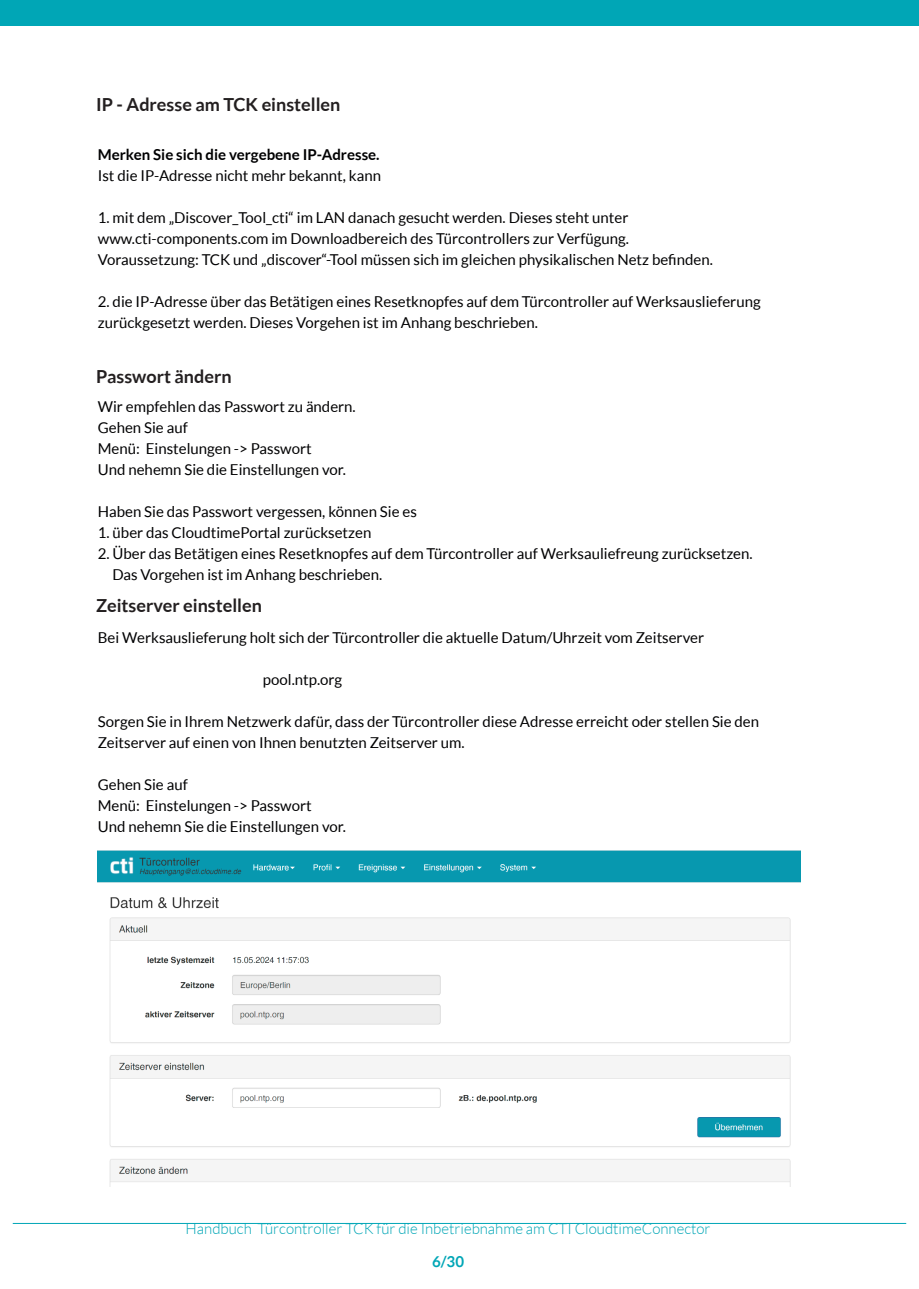
<style>
.page{position:relative;width:919px;height:1289px;background:#fff}
.page>*{position:absolute;margin:0;border:0;box-sizing:border-box;transform-origin:0 0}
.t1{font:700 18px "Lato";color:#231f20}
.t2{font:15px/21px "Lato";color:#000002}
.t3{font:300 15px "Lato";color:#00a6b6}
.t4{font:700 15px "Lato";color:#000002}
.t5{font:700 15px "Lato";color:#00a6b6}
</style>
<div class="page">
<div style="left:0;top:0;width:918px;height:26px;background:#00a6b6"></div>
<img style="left:98px;top:850px;width:702px;height:336px">
<hr style="left:13px;top:1222px;width:893px;height:1px;background:#00a6b6">
<p class="t1" style="left:96px;top:97px;width:246px">IP - Adresse am TCK einstellen</p>
<p class="t4" style="left:98px;top:148px;width:283px">Merken Sie sich die vergebene IP-Adresse.</p>
<p class="t2" style="left:98px;top:166px;width:285px">Ist die IP-Adresse nicht mehr bekannt, kann</p>
<p class="t2" style="left:98px;top:208px;width:616px">1. mit dem „Discover_Tool_cti“ im LAN danach gesucht werden. Dieses steht unter www.cti-components.com im Downloadbereich des Türcontrollers zur Verfügung.<br>Voraussetzung: TCK und „discover“-Tool müssen sich im gleichen physikalischen Netz befinden.</p>
<p class="t2" style="left:98px;top:292px;width:664px">2. die IP-Adresse über das Betätigen eines Resetknopfes auf dem Türcontroller auf Werksauslieferung zurückgesetzt werden. Dieses Vorgehen ist im Anhang beschrieben.</p>
<p class="t1" style="left:96px;top:368px;width:137px">Passwort ändern</p>
<p class="t2" style="left:98px;top:397px;width:259px">Wir empfehlen das Passwort zu ändern.<br>Gehen Sie auf<br>Menü: Einstelungen -&gt; Passwort<br>Und nehemn Sie die Einstellungen vor.</p>
<p class="t2" style="left:98px;top:502px;width:320px">Haben Sie das Passwort vergessen, können Sie es</p>
<p class="t2" style="left:98px;top:523px;width:275px">1. über das CloudtimePortal zurücksetzen</p>
<p class="t2" style="left:112px;top:544px;width:641px;text-indent:-14px">2. Über das Betätigen eines Resetknopfes auf dem Türcontroller auf Werksauliefreung zurücksetzen.<br>Das Vorgehen ist im Anhang beschrieben.</p>
<p class="t1" style="left:96px;top:598px;width:167px">Zeitserver einstellen</p>
<p class="t2" style="left:98px;top:628px;width:607px">Bei Werksauslieferung holt sich der Türcontroller die aktuelle Datum/Uhrzeit vom Zeitserver</p>
<p class="t2" style="left:263px;top:670px;width:81px">pool.ntp.org</p>
<p class="t2" style="left:98px;top:712px;width:662px">Sorgen Sie in Ihrem Netzwerk dafür, dass der Türcontroller diese Adresse erreicht oder stellen Sie den<br>Zeitserver auf einen von Ihnen benutzten Zeitserver um.</p>
<p class="t2" style="left:98px;top:775px;width:250px">Gehen Sie auf<br>Menü: Einstelungen -&gt; Passwort<br>Und nehemn Sie die Einstellungen vor.</p>
<p class="t3" style="left:185px;top:1222px;width:526px">Handbuch Türcontroller TCK für die Inbetriebnahme am CTI CloudtimeConnector</p>
<p class="t5" style="left:432px;top:1255px;width:33px">6/30</p>
</div>
